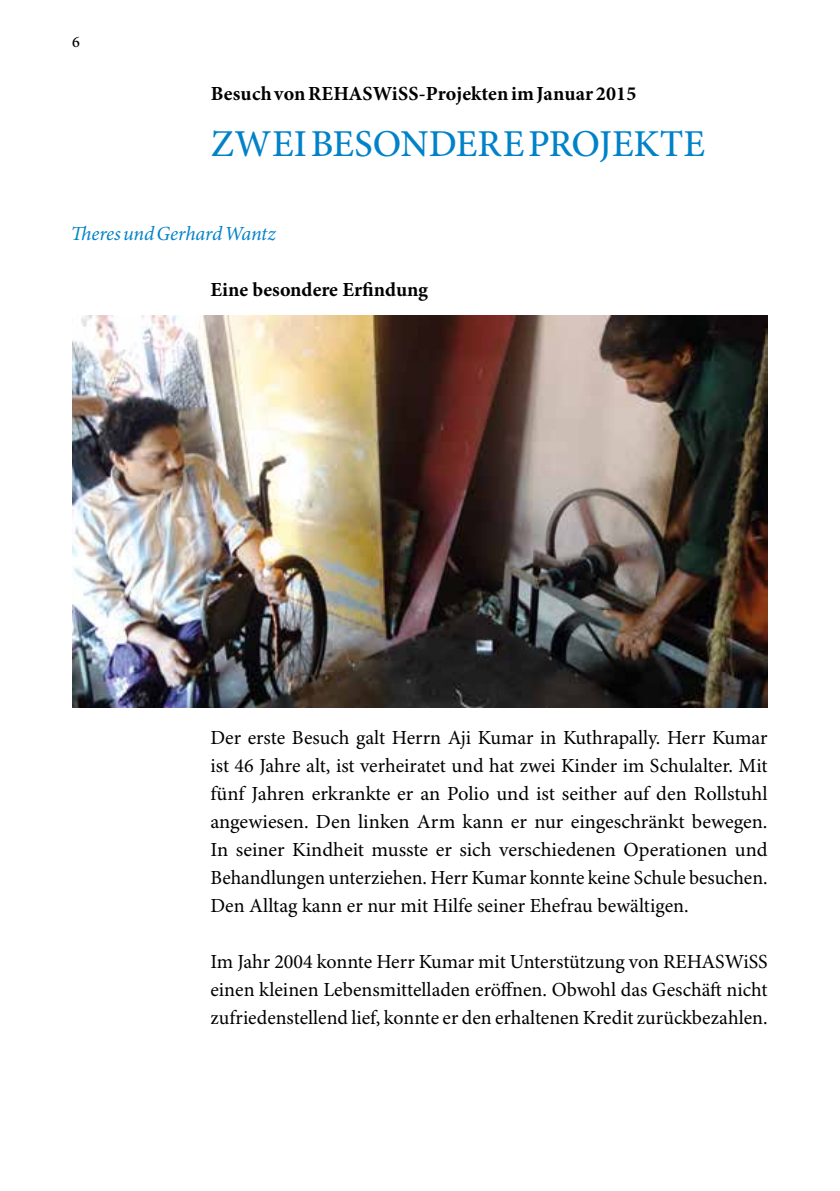
<style>
.page{position:relative;width:840px;height:1191px;background:#fff}
.page>*{position:absolute;margin:0;border:0;box-sizing:border-box;transform-origin:0 0}
.t1{font:500 38px "Minion Pro";color:#0082c9}
.t2{font:20px/28px "Minion Pro";color:#000;text-align:justify}
.t3{font:700 20px "Minion Pro";letter-spacing:.005em;color:#000}
.t4{font:italic 20px "Minion Pro";letter-spacing:-.01em;color:#0082c9}
.t5{font:500 16px "Minion Pro";color:#000}
</style>
<div class="page">
<img style="left:72px;top:315px;width:695px;height:392px">
<p class="t5" style="left:72px;top:32px;width:9px">6</p>
<p class="t3" style="left:211px;top:80px;width:427px">Besuch von REHASWiSS-Projekten im Januar 2015</p>
<h1 class="t1" style="left:211px;top:118px;width:495px">ZWEI BESONDERE PROJEKTE</h1>
<p class="t4" style="left:71px;top:220px;width:206px">Theres und Gerhard Wantz</p>
<p class="t3" style="left:210px;top:276px;width:219px">Eine besondere Erfindung</p>
<p class="t2" style="left:210px;top:724px;width:558px">Der erste Besuch galt Herrn Aji Kumar in Kuthrapally. Herr Kumar ist 46 Jahre alt, ist verheiratet und hat zwei Kinder im Schulalter. Mit fünf Jahren erkrankte er an Polio und ist seither auf den Rollstuhl angewiesen. Den linken Arm kann er nur eingeschränkt bewegen.<br>In seiner Kindheit musste er sich verschiedenen Operationen und Behandlungen unterziehen. Herr Kumar konnte keine Schule besuchen.<br>Den Alltag kann er nur mit Hilfe seiner Ehefrau bewältigen.</p>
<p class="t2" style="left:210px;top:948px;width:558px">Im Jahr 2004 konnte Herr Kumar mit Unterstützung von REHASWiSS einen kleinen Lebensmittelladen eröffnen. Obwohl das Geschäft nicht zufriedenstellend lief, konnte er den erhaltenen Kredit zurückbezahlen.</p>
</div>
